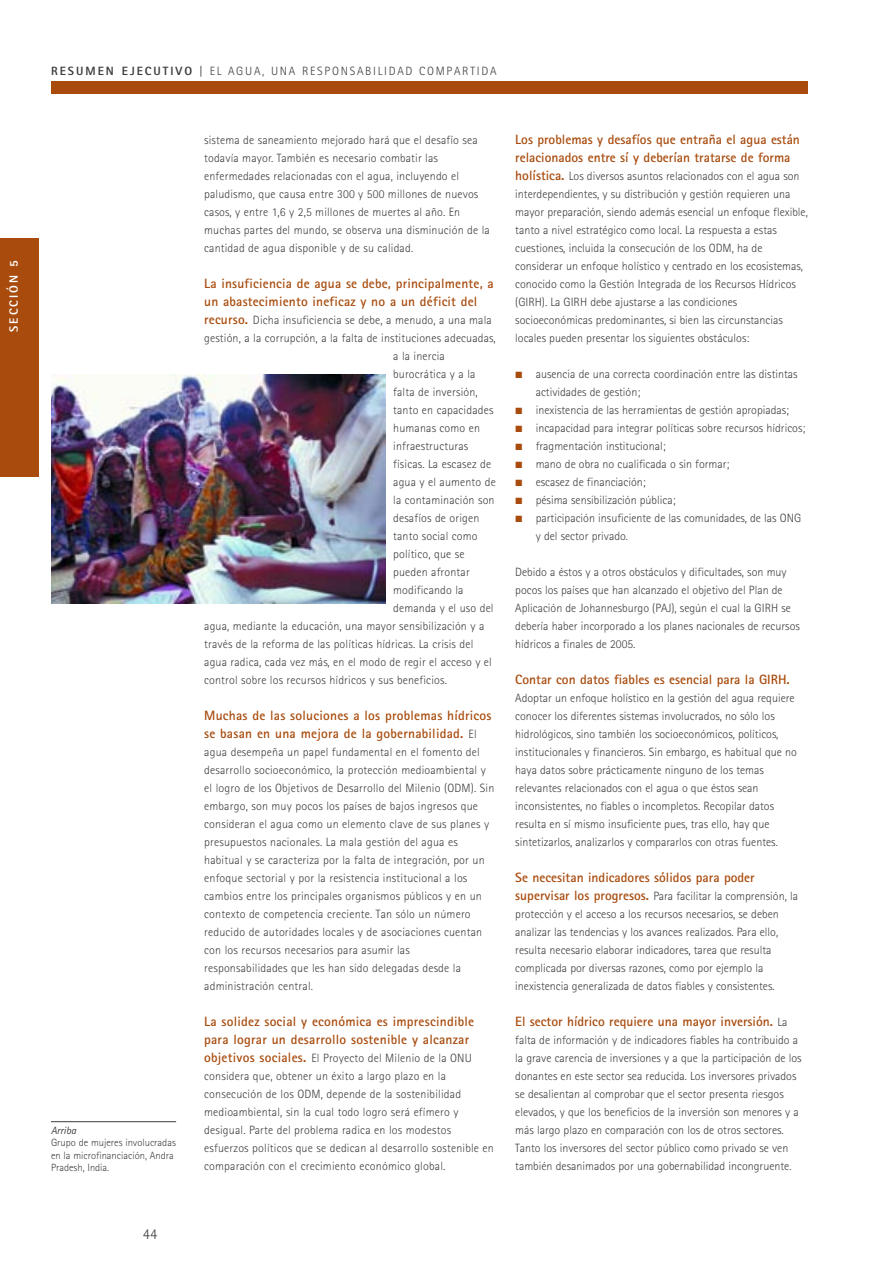
<style>
.page{position:relative;width:893px;height:1262px;background:#fff}
.page>*{position:absolute;margin:0;border:0;box-sizing:border-box;transform-origin:0 0}
.t1{font:300 15px "Rotis Sans Serif";color:#3e3e3f}
.t2{font:700 13.5px/18px "Rotis Sans Serif";letter-spacing:.015em;color:#a84b0d}
.t3{font:300 12px/18px "Rotis Sans Serif";color:#3e3e3f}
.t4{font:300 12px "Rotis Sans Serif";letter-spacing:.145em;color:#3e3e3f}
.t5{font:800 12px "Rotis Sans Serif";letter-spacing:.165em;color:#fff}
.t6{font:300 10.5px/12px "Rotis Sans Serif";color:#3e3e3f}
.t7{font:italic 10.5px "Rotis Sans Serif";color:#3e3e3f}
.s1{font-weight:800}
.s2{font-weight:400}
.s3{font-weight:700;font-size:13.5px;color:#a84b0d}
.s4{font-weight:300;font-size:12px;color:#3e3e3f}
.s5{color:#a84b0d}
</style>
<div class="page">
<div style="left:51px;top:81px;width:757px;height:13px;background:#a84b0d"></div>
<div style="left:0;top:238px;width:38px;height:238px;background:#a84b0d"></div>
<img style="left:51px;top:375px;width:334px;height:228px">
<hr style="left:51px;top:1121px;width:125px;height:1px;background:#3e3e3f">
<p class="t5" style="left:9px;top:332px;width:73px;rotate:-90deg">SECCIÓN 5</p>
<p class="t4" style="left:51px;top:67px;width:447px"><span class="s1">RESUMEN EJECUTIVO</span> <span class="s2">|</span> EL AGUA, UNA RESPONSABILIDAD COMPARTIDA</p>
<p class="t7" style="left:51px;top:1127px;width:27px">Arriba</p>
<p class="t6" style="left:51px;top:1138px;width:126px">Grupo de mujeres involucradas en la microfinanciación, Andra<br>Pradesh, India.</p>
<p class="t1" style="left:143px;top:1228px;width:16px">44</p>
<p class="t3" style="left:204px;top:132px;width:287px">sistema de saneamiento mejorado hará que el desafío sea todavía mayor. También es necesario combatir las enfermedades relacionadas con el agua, incluyendo el paludismo, que causa entre 300 y 500 millones de nuevos casos, y entre 1,6 y 2,5 millones de muertes al año. En muchas partes del mundo, se observa una disminución de la cantidad de agua disponible y de su calidad.</p>
<p class="t2" style="left:204px;top:276px;width:291px">La insuficiencia de agua se debe, principalmente, a un abastecimiento ineficaz y no a un déficit del</p>
<p class="t3" style="left:204px;top:312px;width:289px"><span class="s3">recurso.</span> Dicha insuficiencia se debe, a menudo, a una mala</p>
<p class="t3" style="left:204px;top:330px;width:293px">gestión, a la corrupción, a la falta de instituciones adecuadas,</p>
<p class="t3" style="left:393px;top:348px;width:53px">a la inercia</p>
<p class="t3" style="left:393px;top:366px;width:84px">burocrática y a la</p>
<p class="t3" style="left:393px;top:384px;width:86px">falta de inversión,</p>
<p class="t3" style="left:393px;top:402px;width:102px">tanto en capacidades</p>
<p class="t3" style="left:393px;top:420px;width:88px">humanas como en</p>
<p class="t3" style="left:393px;top:438px;width:77px">infraestructuras</p>
<p class="t3" style="left:393px;top:456px;width:99px">físicas. La escasez de</p>
<p class="t3" style="left:393px;top:474px;width:104px">agua y el aumento de</p>
<p class="t3" style="left:393px;top:492px;width:103px">la contaminación son</p>
<p class="t3" style="left:393px;top:510px;width:88px">desafíos de origen</p>
<p class="t3" style="left:393px;top:528px;width:86px">tanto social como</p>
<p class="t3" style="left:393px;top:546px;width:73px">político, que se</p>
<p class="t3" style="left:393px;top:564px;width:78px">pueden afrontar</p>
<p class="t3" style="left:393px;top:582px;width:72px">modificando la</p>
<p class="t3" style="left:393px;top:600px;width:102px">demanda y el uso del</p>
<p class="t3" style="left:204px;top:618px;width:282px">agua, mediante la educación, una mayor sensibilización y a</p>
<p class="t3" style="left:204px;top:636px;width:271px">través de la reforma de las políticas hídricas. La crisis del</p>
<p class="t3" style="left:204px;top:654px;width:289px">agua radica, cada vez más, en el modo de regir el acceso y el</p>
<p class="t3" style="left:204px;top:672px;width:244px">control sobre los recursos hídricos y sus beneficios.</p>
<p class="t2" style="left:204px;top:708px;width:289px">Muchas de las soluciones a los problemas hídricos se basan en una mejora de la gobernabilidad. <span class="s4">El</span></p>
<p class="t3" style="left:204px;top:744px;width:292px">agua desempeña un papel fundamental en el fomento del desarrollo socioeconómico, la protección medioambiental y el logro de los Objetivos de Desarrollo del Milenio (ODM). Sin embargo, son muy pocos los países de bajos ingresos que consideran el agua como un elemento clave de sus planes y presupuestos nacionales. La mala gestión del agua es habitual y se caracteriza por la falta de integración, por un enfoque sectorial y por la resistencia institucional a los cambios entre los principales organismos públicos y en un contexto de competencia creciente. Tan sólo un número reducido de autoridades locales y de asociaciones cuentan con los recursos necesarios para asumir las responsabilidades que les han sido delegadas desde la administración central.</p>
<p class="t2" style="left:204px;top:1014px;width:271px">La solidez social y económica es imprescindible para lograr un desarrollo sostenible y alcanzar</p>
<p class="t3" style="left:204px;top:1050px;width:291px"><span class="s3">objetivos sociales.</span> El Proyecto del Milenio de la ONU considera que, obtener un éxito a largo plazo en la consecución de los ODM, depende de la sostenibilidad medioambiental, sin la cual todo logro será efímero y desigual. Parte del problema radica en los modestos esfuerzos políticos que se dedican al desarrollo sostenible en comparación con el crecimiento económico global.</p>
<p class="t2" style="left:515px;top:132px;width:286px">Los problemas y desafíos que entraña el agua están relacionados entre sí y deberían tratarse de forma</p>
<p class="t3" style="left:515px;top:168px;width:294px"><span class="s3">holística.</span> Los diversos asuntos relacionados con el agua son interdependientes, y su distribución y gestión requieren una mayor preparación, siendo además esencial un enfoque flexible, tanto a nivel estratégico como local. La respuesta a estas cuestiones, incluida la consecución de los ODM, ha de considerar un enfoque holístico y centrado en los ecosistemas, conocido como la Gestión Integrada de los Recursos Hídricos (GIRH). La GIRH debe ajustarse a las condiciones socioeconómicas predominantes, si bien las circunstancias locales pueden presentar los siguientes obstáculos:</p>
<p class="t3" style="left:535px;top:366px;width:263px;text-indent:-20px"><span class="s5">■</span> ausencia de una correcta coordinación entre las distintas actividades de gestión;</p>
<p class="t3" style="left:515px;top:402px;width:275px"><span class="s5">■</span> inexistencia de las herramientas de gestión apropiadas;</p>
<p class="t3" style="left:515px;top:420px;width:291px"><span class="s5">■</span> incapacidad para integrar políticas sobre recursos hídricos;</p>
<p class="t3" style="left:515px;top:438px;width:152px"><span class="s5">■</span> fragmentación institucional;</p>
<p class="t3" style="left:515px;top:456px;width:215px"><span class="s5">■</span> mano de obra no cualificada o sin formar;</p>
<p class="t3" style="left:515px;top:474px;width:132px"><span class="s5">■</span> escasez de financiación;</p>
<p class="t3" style="left:515px;top:492px;width:162px"><span class="s5">■</span> pésima sensibilización pública;</p>
<p class="t3" style="left:535px;top:510px;width:267px;text-indent:-20px"><span class="s5">■</span> participación insuficiente de las comunidades, de las ONG y del sector privado.</p>
<p class="t3" style="left:515px;top:564px;width:286px">Debido a éstos y a otros obstáculos y dificultades, son muy pocos los países que han alcanzado el objetivo del Plan de Aplicación de Johannesburgo (PAJ), según el cual la GIRH se debería haber incorporado a los planes nacionales de recursos hídricos a finales de 2005.</p>
<p class="t2" style="left:515px;top:672px;width:276px">Contar con datos fiables es esencial para la GIRH.</p>
<p class="t3" style="left:515px;top:690px;width:283px">Adoptar un enfoque holístico en la gestión del agua requiere conocer los diferentes sistemas involucrados, no sólo los hidrológicos, sino también los socioeconómicos, políticos, institucionales y financieros. Sin embargo, es habitual que no haya datos sobre prácticamente ninguno de los temas relevantes relacionados con el agua o que éstos sean inconsistentes, no fiables o incompletos. Recopilar datos resulta en sí mismo insuficiente pues, tras ello, hay que sintetizarlos, analizarlos y compararlos con otras fuentes.</p>
<p class="t2" style="left:515px;top:870px;width:241px">Se necesitan indicadores sólidos para poder</p>
<p class="t3" style="left:515px;top:888px;width:284px"><span class="s3">supervisar los progresos.</span> Para facilitar la comprensión, la protección y el acceso a los recursos necesarios, se deben analizar las tendencias y los avances realizados. Para ello, resulta necesario elaborar indicadores, tarea que resulta complicada por diversas razones, como por ejemplo la inexistencia generalizada de datos fiables y consistentes.</p>
<p class="t2" style="left:515px;top:1014px;width:274px">El sector hídrico requiere una mayor inversión. <span class="s4">La</span></p>
<p class="t3" style="left:515px;top:1032px;width:288px">falta de información y de indicadores fiables ha contribuido a la grave carencia de inversiones y a que la participación de los donantes en este sector sea reducida. Los inversores privados se desalientan al comprobar que el sector presenta riesgos elevados, y que los beneficios de la inversión son menores y a más largo plazo en comparación con los de otros sectores.<br>Tanto los inversores del sector público como privado se ven también desanimados por una gobernabilidad incongruente.</p>
</div>
